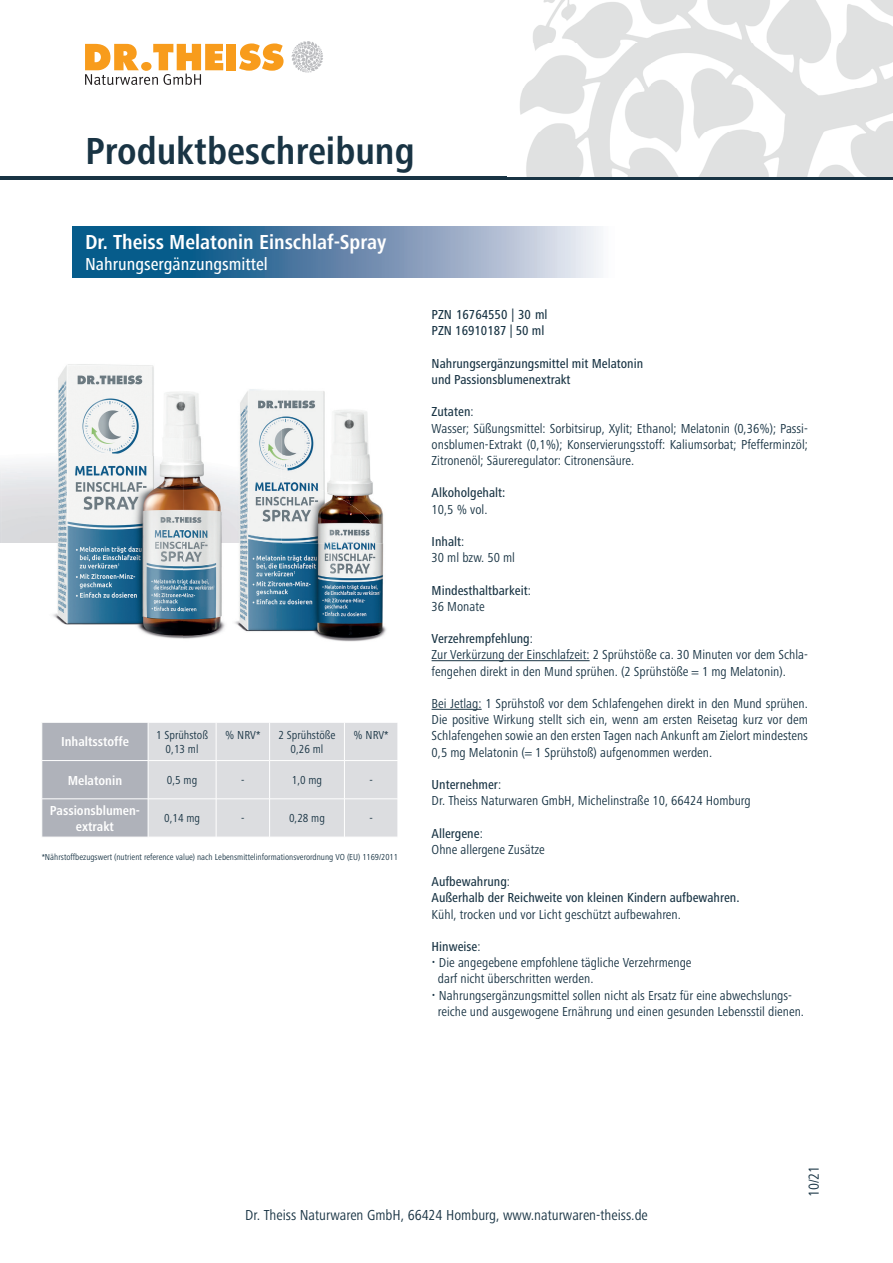
<style>
.page{position:relative;width:893px;height:1263px;background:#fff}
.page>*{position:absolute;margin:0;border:0;box-sizing:border-box;transform-origin:0 0}
.t1{font:700 condensed 39px "Frutiger Next LTW1 G";color:#193444}
.t2{font:700 condensed 21px "Frutiger Next LTW1 G";color:#fff}
.t3{font:500 condensed 18px "Frutiger Next LTW1 G";color:#fff}
.t4{font:condensed 15px "Frutiger Next LTW1 G";color:#193444}
.t5{font:condensed 13.5px/16.2px "Frutiger Next LTW1 G";color:#193444}
.t6{font:500 condensed 13.5px/16.2px "Frutiger Next LTW1 G";color:#193444}
.t7{font:700 condensed 13.5px/16.2px "Frutiger Next LTW1 G";color:#fff;text-align:center}
.t8{font:condensed 12px/14.4px "Frutiger Next LTW1 G";color:#193444;text-align:center}
.t9{font:condensed 9px "Frutiger Next LTW1 G";color:#193444}
.s1{font-weight:500}
.s2{font-weight:400}
</style>
<div class="page">
<hr style="left:0;top:177px;width:893px;height:3px;background:#193444">
<div style="left:227px;top:44px;width:9px;height:26px;background:#f89c1c"></div>
<svg style="left:239px;top:43px;width:45px;height:28px"></svg>
<svg style="left:291px;top:41px;width:32px;height:32px"></svg>
<svg style="left:85px;top:44px;width:138px;height:41px"></svg>
<img style="left:520px;top:0;width:373px;height:176px">
<img style="left:0;top:465px;width:1px;height:78px">
<svg style="left:72px;top:226px;width:529px;height:51px;background:#628daf"></svg>
<hr style="left:432px;top:660px;width:158px;height:1px;background:#193444">
<hr style="left:432px;top:709px;width:50px;height:1px;background:#193444">
<svg style="left:43px;top:723px;width:355px;height:114px;background:#ced0d4"></svg>
<hr style="left:148px;top:722px;width:1px;height:38px;background:#fff">
<hr style="left:216px;top:722px;width:1px;height:38px;background:#fff">
<hr style="left:269px;top:722px;width:1px;height:38px;background:#fff">
<hr style="left:344px;top:722px;width:1px;height:38px;background:#fff">
<hr style="left:42px;top:760px;width:106px;height:1px;background:#fff">
<hr style="left:148px;top:760px;width:68px;height:1px;background:#fff">
<hr style="left:148px;top:761px;width:1px;height:38px;background:#fff">
<hr style="left:216px;top:760px;width:54px;height:1px;background:#fff">
<hr style="left:216px;top:761px;width:1px;height:38px;background:#fff">
<hr style="left:270px;top:760px;width:74px;height:1px;background:#fff">
<hr style="left:269px;top:761px;width:1px;height:38px;background:#fff">
<hr style="left:344px;top:760px;width:54px;height:1px;background:#fff">
<hr style="left:344px;top:761px;width:1px;height:38px;background:#fff">
<hr style="left:42px;top:798px;width:106px;height:1px;background:#fff">
<hr style="left:148px;top:798px;width:68px;height:1px;background:#fff">
<hr style="left:148px;top:799px;width:1px;height:38px;background:#fff">
<hr style="left:216px;top:798px;width:54px;height:1px;background:#fff">
<hr style="left:216px;top:799px;width:1px;height:38px;background:#fff">
<hr style="left:270px;top:798px;width:74px;height:1px;background:#fff">
<hr style="left:269px;top:799px;width:1px;height:38px;background:#fff">
<hr style="left:344px;top:798px;width:54px;height:1px;background:#fff">
<hr style="left:344px;top:799px;width:1px;height:38px;background:#fff">
<img style="left:58px;top:364px;width:126px;height:89px">
<img style="left:1px;top:453px;width:183px;height:186px">
<img style="left:282px;top:391px;width:102px;height:152px">
<img style="left:282px;top:477px;width:94px;height:66px">
<img style="left:282px;top:543px;width:104px;height:99px">
<img style="left:184px;top:389px;width:98px;height:70px">
<img style="left:184px;top:459px;width:98px;height:180px">
<h1 class="t1" style="left:85px;top:129px;width:331px">Produktbeschreibung</h1>
<h2 class="t2" style="left:85px;top:230px;width:303px">Dr. Theiss Melatonin Einschlaf-Spray</h2>
<h3 class="t3" style="left:85px;top:254px;width:184px">Nahrungsergänzungsmittel</h3>
<p class="t7" style="left:61px;top:734px;width:69px">Inhaltsstoffe</p>
<p class="t8" style="left:156px;top:727px;width:53px">1 Sprühstoß<br>0,13 ml</p>
<p class="t8" style="left:225px;top:727px;width:37px">% NRV*</p>
<p class="t8" style="left:279px;top:727px;width:58px">2 Sprühstöße<br>0,26 ml</p>
<p class="t8" style="left:354px;top:727px;width:37px">% NRV*</p>
<p class="t7" style="left:68px;top:772px;width:56px">Melatonin</p>
<p class="t8" style="left:167px;top:773px;width:32px">0,5 mg</p>
<p class="t8" style="left:241px;top:773px;width:5px">-</p>
<p class="t8" style="left:292px;top:773px;width:32px">1,0 mg</p>
<p class="t8" style="left:369px;top:773px;width:5px">-</p>
<p class="t7" style="left:50px;top:802px;width:92px">Passionsblumen&shy;extrakt</p>
<p class="t8" style="left:164px;top:811px;width:37px">0,14 mg</p>
<p class="t8" style="left:241px;top:811px;width:5px">-</p>
<p class="t8" style="left:289px;top:811px;width:38px">0,28 mg</p>
<p class="t8" style="left:369px;top:811px;width:5px">-</p>
<p class="t9" style="left:42px;top:852px;width:358px">*Nährstoffbezugswert (nutrient reference value) nach Lebensmittelinformationsverordnung VO (EU) 1169/2011</p>
<p class="t6" style="left:432px;top:307px;width:117px;line-height:15.6px">PZN 16764550 | 30 ml<br>PZN 16910187 | 50 ml</p>
<p class="t6" style="left:432px;top:355px;width:213px">Nahrungsergänzungsmittel mit Melatonin und Passionsblumenextrakt</p>
<p class="t5" style="left:432px;top:404px;width:378px"><span class="s1">Zutaten</span>:<br>Wasser; Süßungsmittel: Sorbitsirup, Xylit; Ethanol; Melatonin (0,36%); Passi&shy;onsblumen-Extrakt (0,1%); Konservierungsstoff: Kaliumsorbat; Pfefferminzöl; Zitronenöl; Säureregulator: Citronensäure.</p>
<p class="t6" style="left:432px;top:485px;width:75px">Alkoholgehalt:</p>
<p class="t5" style="left:432px;top:501px;width:57px">10,5 % vol.</p>
<p class="t5" style="left:432px;top:533px;width:85px"><span class="s1">Inhalt</span>:<br>30 ml bzw. 50 ml</p>
<p class="t6" style="left:432px;top:582px;width:101px">Mindesthaltbarkeit<span class="s2">:<br>36 Monate</span></p>
<p class="t5" style="left:432px;top:630px;width:378px"><span class="s1">Verzehrempfehlung</span>:<br>Zur Verkürzung der Einschlafzeit: 2 Sprühstöße ca. 30 Minuten vor dem Schla&shy;fengehen direkt in den Mund sprühen. (2 Sprühstöße = 1 mg Melatonin).</p>
<p class="t5" style="left:432px;top:695px;width:378px;text-align:justify">Bei Jetlag: 1 Sprühstoß vor dem Schlafengehen direkt in den Mund sprühen.<br>Die positive Wirkung stellt sich ein, wenn am ersten Reisetag kurz vor dem Schlafengehen sowie an den ersten Tagen nach Ankunft am Zielort mindestens 0,5 mg Melatonin (= 1 Sprühstoß) aufgenommen werden.</p>
<p class="t5" style="left:432px;top:776px;width:321px"><span class="s1">Unternehmer</span>:<br>Dr. Theiss Naturwaren GmbH, Michelinstraße 10, 66424 Homburg</p>
<p class="t5" style="left:432px;top:825px;width:115px"><span class="s1">Allergene</span>:<br>Ohne allergene Zusätze</p>
<p class="t6" style="left:432px;top:873px;width:309px">Aufbewahrung<span class="s2">:<br></span>Außerhalb der Reichweite von kleinen Kindern aufbewahren.</p>
<p class="t5" style="left:432px;top:906px;width:251px">Kühl, trocken und vor Licht geschützt aufbewahren.</p>
<p class="t5" style="left:438px;top:938px;width:368px;text-indent:-6px"><span class="s1">Hinweise</span>:<br>Die angegebene empfohlene tägliche Verzehrmenge<br>darf nicht überschritten werden.<br>Nahrungsergänzungsmittel sollen nicht als Ersatz für eine abwechslungs&shy;reiche und ausgewogene Ernährung und einen gesunden Lebensstil dienen.</p>
<p class="t4" style="left:805px;top:1197px;width:33px;rotate:-90deg">10/21</p>
<p class="t4" style="left:245px;top:1206px;width:404px">Dr. Theiss Naturwaren GmbH, 66424 Homburg, www.naturwaren-theiss.de</p>
</div>
